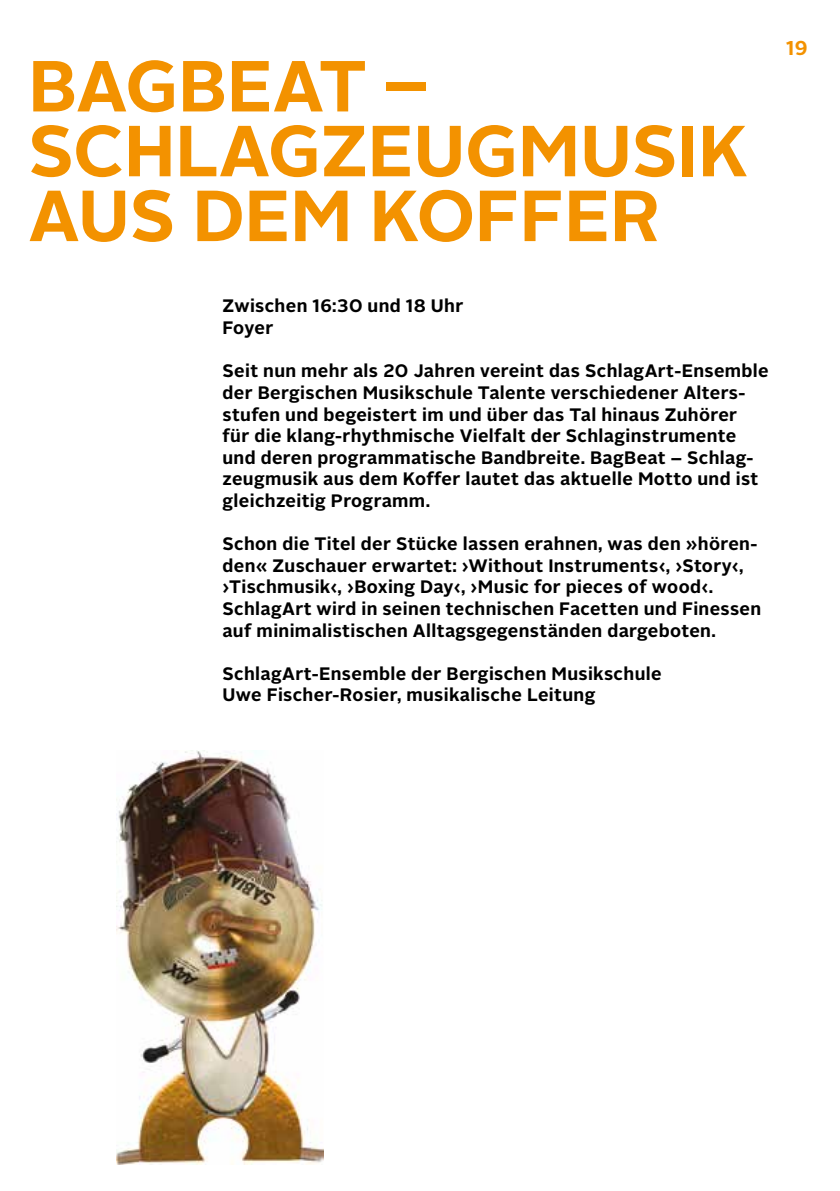
<style>
.page{position:relative;width:840px;height:1191px;background:#fff}
.page>*{position:absolute;margin:0;border:0;box-sizing:border-box;transform-origin:0 0}
.t1{font:700 72px/64.8px "Alright Sans";color:#f39200}
.t2{font:700 20px "Alright Sans";color:#f39200}
.t3{font:700 18px/21.6px "Alright Sans";letter-spacing:.02em;color:#000}
</style>
<div class="page">
<img style="left:116px;top:750px;width:208px;height:414px">
<h1 class="t1" style="left:28px;top:54px;width:720px">BAGBEAT –<br>SCHLAGZEUGMUSIK<br>AUS DEM KOFFER</h1>
<p class="t2" style="left:785px;top:34px;width:23px">19</p>
<p class="t3" style="left:222px;top:295px;width:242px">Zwischen 16:30 und 18 Uhr<br>Foyer</p>
<p class="t3" style="left:222px;top:360px;width:547px">Seit nun mehr als 20 Jahren vereint das SchlagArt-Ensemble der Bergischen Musikschule Talente verschiedener Alters&shy;stufen und begeistert im und über das Tal hinaus Zuhörer<br>für die klang-rhythmische Vielfalt der Schlaginstrumente und deren programmatische Bandbreite. BagBeat – Schlag&shy;zeugmusik aus dem Koffer lautet das aktuelle Motto und ist gleichzeitig Programm.</p>
<p class="t3" style="left:222px;top:533px;width:540px">Schon die Titel der Stücke lassen erahnen, was den »hören&shy;den« Zuschauer erwartet: ›Without Instruments‹, ›Story‹, ›Tischmusik‹, ›Boxing Day‹, ›Music for pieces of wood‹.<br>SchlagArt wird in seinen technischen Facetten und Finessen auf minimalistischen Alltagsgegenständen dargeboten.</p>
<p class="t3" style="left:222px;top:663px;width:440px">SchlagArt-Ensemble der Bergischen Musikschule<br>Uwe Fischer-Rosier, musikalische Leitung</p>
</div>
